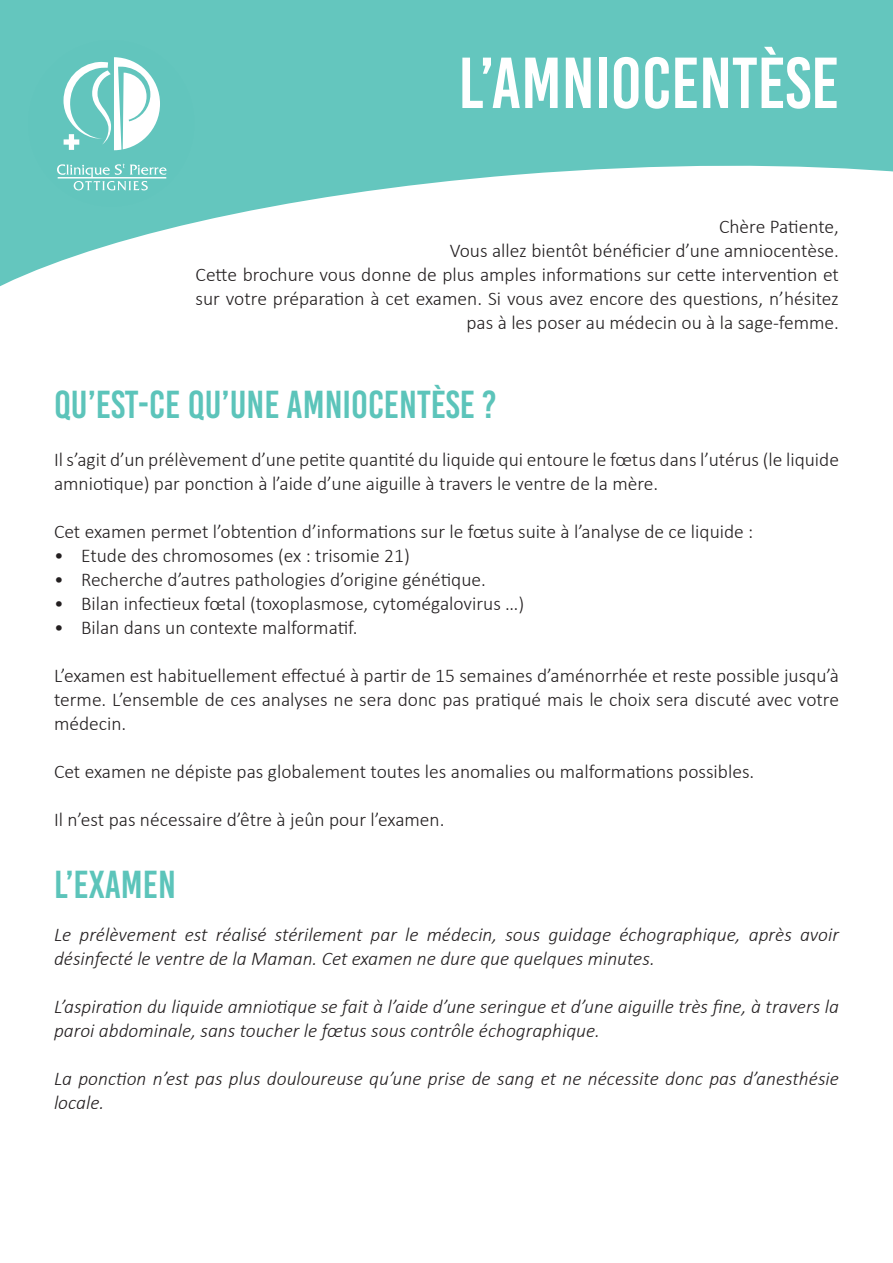
<style>
.page{position:relative;width:893px;height:1263px;background:#fff}
.page>*{position:absolute;margin:0;border:0;box-sizing:border-box;transform-origin:0 0}
.t1{font:72px "Bebas Kai";color:#fff}
.t2{font:39px "Bebas Kai";color:#5cc4ba}
.t3{font:300 19.5px/24px "Calibri";color:#231f20}
.t4{font:italic 300 19.5px/24px "Calibri";color:#231f20}
</style>
<div class="page">
<svg style="left:0;top:0;width:893px;height:287px;fill:#64c6be"></svg>
<div style="left:28px;top:40px;width:166px;height:167px;background:#62c5bd;border-radius:50%"></div>
<svg style="left:57px;top:57px;width:110px;height:133px"></svg>
<p class="t1" style="left:458px;top:44px;width:382px">L’AMNIOCENTÈSE</p>
<p class="t3" style="left:719px;top:214px;width:121px">Chère Patiente,</p>
<p class="t3" style="left:450px;top:238px;width:391px">Vous allez bientôt bénéficier d’une amniocentèse.</p>
<p class="t3" style="left:196px;top:262px;width:645px;text-align:right">Cette brochure vous donne de plus amples informations sur cette intervention et sur votre préparation à cet examen. Si vous avez encore des questions, n’hésitez pas à les poser au médecin ou à la sage-femme.</p>
<p class="t2" style="left:54px;top:383px;width:444px">QU’EST-CE QU’UNE AMNIOCENTÈSE ?</p>
<p class="t3" style="left:54px;top:447px;width:786px">Il s’agit d’un prélèvement d’une petite quantité du liquide qui entoure le fœtus dans l’utérus (le liquide amniotique) par ponction à l’aide d’une aiguille à travers le ventre de la mère.</p>
<p class="t3" style="left:54px;top:519px;width:701px">Cet examen permet l’obtention d’informations sur le fœtus suite à l’analyse de ce liquide :</p>
<p class="t3" style="left:54px;top:543px;width:357px">• Etude des chromosomes (ex : trisomie 21)</p>
<p class="t3" style="left:54px;top:567px;width:433px">• Recherche d’autres pathologies d’origine génétique.</p>
<p class="t3" style="left:54px;top:591px;width:472px">• Bilan infectieux fœtal (toxoplasmose, cytomégalovirus …)</p>
<p class="t3" style="left:54px;top:615px;width:305px">• Bilan dans un contexte malformatif.</p>
<p class="t3" style="left:54px;top:663px;width:786px;text-align:justify">L’examen est habituellement effectué à partir de 15 semaines d’aménorrhée et reste possible jusqu’à terme. L’ensemble de ces analyses ne sera donc pas pratiqué mais le choix sera discuté avec votre médecin.</p>
<p class="t3" style="left:54px;top:759px;width:702px">Cet examen ne dépiste pas globalement toutes les anomalies ou malformations possibles.</p>
<p class="t3" style="left:54px;top:807px;width:392px">Il n’est pas nécessaire d’être à jeûn pour l’examen.</p>
<p class="t2" style="left:54px;top:863px;width:123px">L’EXAMEN</p>
<p class="t4" style="left:54px;top:923px;width:786px">Le prélèvement est réalisé stérilement par le médecin, sous guidage échographique, après avoir désinfecté le ventre de la Maman. Cet examen ne dure que quelques minutes.</p>
<p class="t4" style="left:54px;top:995px;width:786px">L’aspiration du liquide amniotique se fait à l’aide d’une seringue et d’une aiguille très fine, à travers la paroi abdominale, sans toucher le fœtus sous contrôle échographique.</p>
<p class="t4" style="left:54px;top:1067px;width:786px">La ponction n’est pas plus douloureuse qu’une prise de sang et ne nécessite donc pas d’anesthésie locale.</p>
</div>
